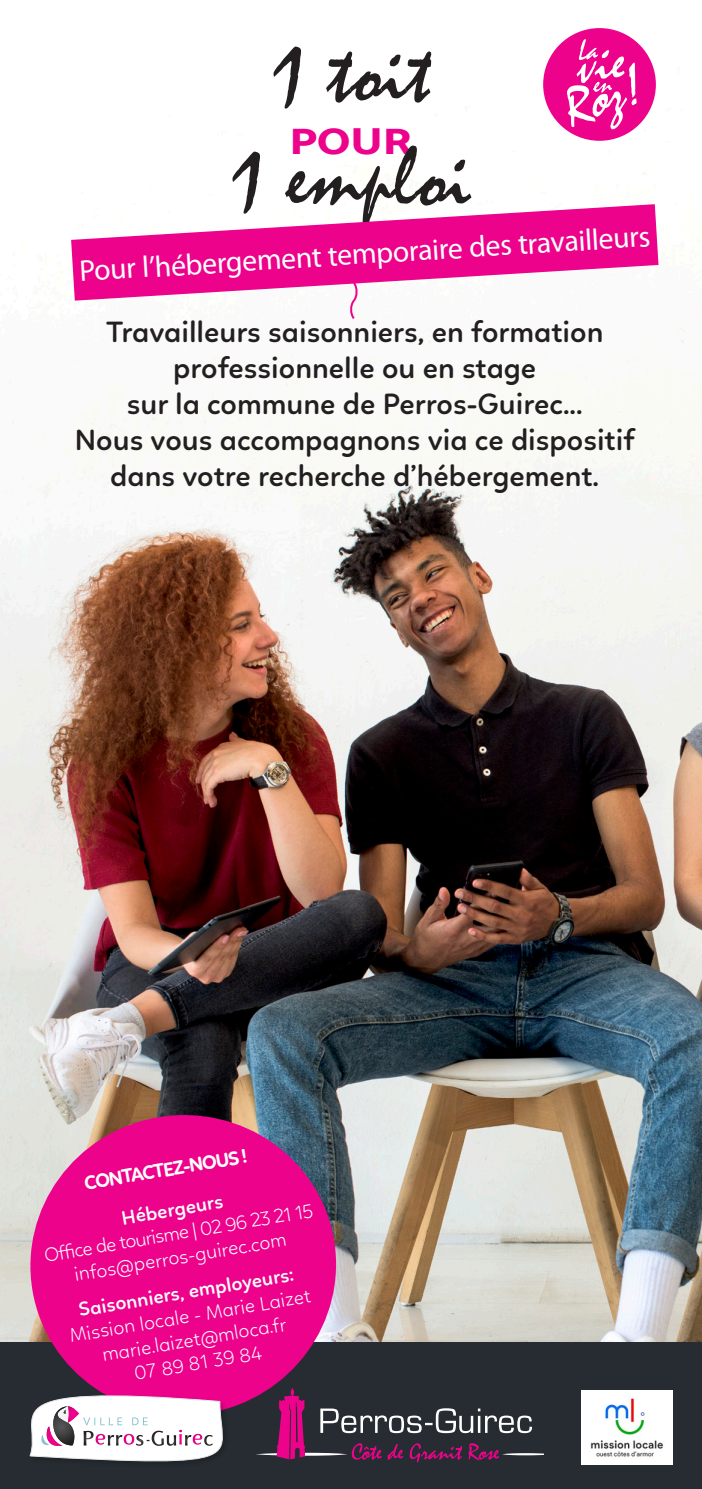
<style>
.page{position:relative;width:702px;height:1489px;background:#fff}
.page>*{position:absolute;margin:0;border:0;box-sizing:border-box;transform-origin:0 0}
.Titre_3{font:87.5px "Mistral";color:#231f20}
.Titre_3-2{font:37.5px "Mosk Extra Bold 800";color:#ed028c;scale:1.18 1}
.t1{font:600 30px/36px "Linotte";color:#231f20;text-align:center}
.Normal_e{font:30px "Myriad Pro";color:#fff}
.t2{font:300 20px/24px "Linotte";color:#fff;text-align:center}
.t3{font:700 20px/40.5px "Linotte";color:#fff;text-align:center}
.s1{font-weight:600}
</style>
<div class="page">
<img style="left:0;top:28px;width:702px;height:1314px">
<svg style="left:347px;top:300px;width:10px;height:21px"></svg>
<svg style="left:71px;top:204px;width:587px;height:96px;fill:#ed028c"></svg>
<div style="left:543px;top:28px;width:112px;height:113px;background:#ed028c;border-radius:50%"></div>
<svg style="left:567px;top:39px;width:69px;height:90px"></svg>
<div style="left:0;top:1342px;width:702px;height:146px;background:#262c31"></div>
<svg style="left:256px;top:1408px;width:287px;height:54px"></svg>
<svg style="left:19px;top:1103px;width:328px;height:323px;background:#cc2588"></svg>
<img style="left:581px;top:1390px;width:91px;height:73px">
<svg style="left:19px;top:1381px;width:229px;height:81px"></svg>
<p class="Titre_3" style="left:272px;top:21px;width:160px">1 toit</p>
<p class="Titre_3-2" style="left:289px;top:118px;width:106px">POUR</p>
<p class="Titre_3" style="left:231px;top:126px;width:242px">1 emploi</p>
<p class="Normal_e" style="left:78px;top:255px;width:573px;rotate:-4deg">Pour l’hébergement temporaire des travailleurs</p>
<p class="t1" style="left:106px;top:313px;width:499px">Travailleurs saisonniers, en formation</p>
<p class="t1" style="left:127px;top:349px;width:457px">professionnelle ou en stage<br>sur la commune de Perros-Guirec...</p>
<p class="t1" style="left:75px;top:421px;width:561px">Nous vous accompagnons via ce dispositif dans votre recherche d’hébergement.</p>
<p class="t3" style="left:81px;top:1163px;width:166px;rotate:-10deg">CONTACTEZ-NOUS !<br><span class="s1">Hébergeurs</span></p>
<p class="t2" style="left:42px;top:1243px;width:274px;rotate:-10deg">Offi ce de tourisme | 02 96 23 21 15 infos@perros-guirec.com</p>
<p class="t2" style="left:64px;top:1300px;width:245px;rotate:-10deg"><span class="s1">Saisonniers, employeurs:<br></span>Mission locale - Marie Laizet marie.laizet@mloca.fr<br>07 89 81 39 84</p>
</div>
